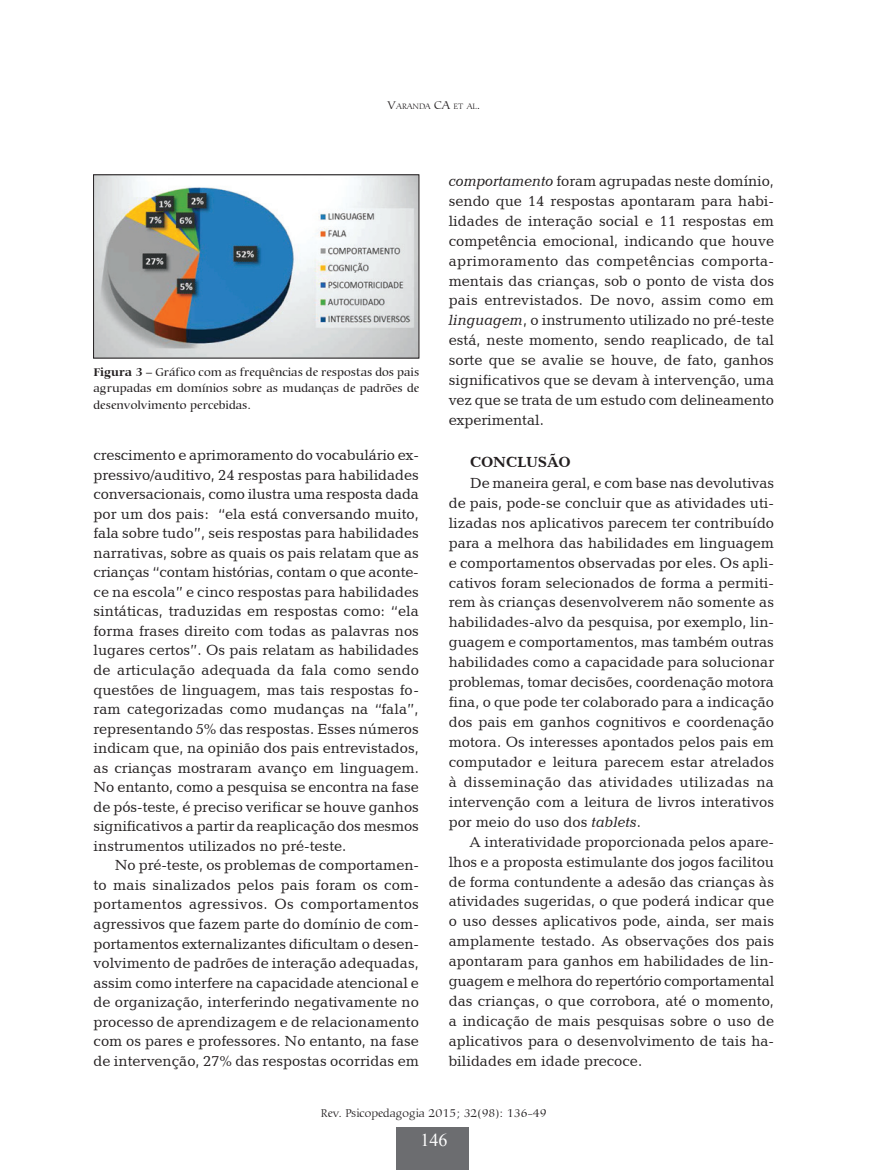
<style>
.page{position:relative;width:872px;height:1170px;background:#fff}
.page>*{position:absolute;margin:0;border:0;box-sizing:border-box;transform-origin:0 0}
.t1{font:18px "Times New Roman";color:#fff}
.t2{font:15px/20px "Candida BT";color:#231f20;text-align:justify}
.t3{font:700 15px "Candida BT";color:#231f20}
.t4{font:500 12px/16.5px "Carmina BT";color:#231f20;text-align:justify}
.t5{font:300 12px "Carmina BT";color:#231f20}
.t6{font:300 8.4px "Carmina BT";color:#231f20}
.s1{font-size:12px}
.s2{font-weight:700}
.s3{font-style:italic}
</style>
<div class="page">
<div style="left:396px;top:1127px;width:73px;height:42px;background:#6c6d70"></div>
<img style="left:95px;top:176px;width:322px;height:180px">
<div style="left:93px;top:174px;width:326px;height:184px;border:1px solid #231f20"></div>
<p class="t6" style="left:387px;top:101px;width:95px"><span class="s1">V</span>ARANDA <span class="s1">CA</span> ET AL<span class="s1">.</span></p>
<p class="t4" style="left:94px;top:364px;width:327px"><span class="s2">Figura 3 –</span> Gráfico com as frequências de respostas dos pais agrupadas em domínios sobre as mudanças de padrões de desenvolvimento percebidas.</p>
<p class="t2" style="left:94px;top:445px;width:327px;line-height:19.5px">crescimento e aprimoramento do vocabulário ex&shy;pressivo/auditivo, 24 respostas para habilidades conversacionais, como ilustra uma resposta dada por um dos pais: “ela está conversando muito, fala sobre tudo”, seis respostas para habilidades narrativas, sobre as quais os pais relatam que as crianças “contam histórias, contam o que aconte&shy;ce na escola” e cinco respostas para habilidades sintáticas, traduzidas em respostas como: “ela forma frases direito com todas as palavras nos lugares certos”. Os pais relatam as habilidades de articulação adequada da fala como sendo questões de linguagem, mas tais respostas fo&shy;ram categorizadas como mudanças na “fala”, representando 5% das respostas. Esses números indicam que, na opinião dos pais entrevistados, as crianças mostraram avanço em linguagem.<br>No entanto, como a pesquisa se encontra na fase de pós-teste, é preciso verificar se houve ganhos significativos a partir da reaplicação dos mesmos instrumentos utilizados no pré-teste.</p>
<p class="t2" style="left:94px;top:855px;width:327px;line-height:19.5px;text-align:left;text-indent:21px">No pré-teste, os problemas de comportamen&shy;to mais sinalizados pelos pais foram os com&shy;portamentos agressivos. Os comportamentos agressivos que fazem parte do domínio de com&shy;portamentos externalizantes dificultam o desen&shy;volvimento de padrões de interação adequadas, assim como interfere na capacidade atencional e de organização, interferindo negativamente no processo de aprendizagem e de relacionamento com os pares e professores. No entanto, na fase de intervenção, 27% das respostas ocorridas em</p>
<p class="t2" style="left:449px;top:170px;width:327px"><span class="s3">comportamento</span> foram agrupadas neste domínio, sendo que 14 respostas apontaram para habi&shy;lidades de interação social e 11 respostas em competência emocional, indicando que houve aprimoramento das competências comporta&shy;mentais das crianças, sob o ponto de vista dos pais entrevistados. De novo, assim como em <span class="s3">linguagem</span>, o instrumento utilizado no pré-teste está, neste momento, sendo reaplicado, de tal sorte que se avalie se houve, de fato, ganhos significativos que se devam à intervenção, uma vez que se trata de um estudo com delineamento experimental.</p>
<p class="t3" style="left:470px;top:452px;width:102px">CONCLUSÃO</p>
<p class="t2" style="left:449px;top:472px;width:327px;text-indent:21px">De maneira geral, e com base nas devolutivas de pais, pode-se concluir que as atividades uti&shy;lizadas nos aplicativos parecem ter contribuído para a melhora das habilidades em linguagem e comportamentos observadas por eles. Os apli&shy;cativos foram selecionados de forma a permiti&shy;rem às crianças desenvolverem não somente as habilidades-alvo da pesquisa, por exemplo, lin&shy;guagem e comportamentos, mas também outras habilidades como a capacidade para solucionar problemas, tomar decisões, coordenação motora fina, o que pode ter colaborado para a indicação dos pais em ganhos cognitivos e coordenação motora. Os interesses apontados pelos pais em computador e leitura parecem estar atrelados à disseminação das atividades utilizadas na intervenção com a leitura de livros interativos por meio do uso dos <span class="s3">tablets</span>.</p>
<p class="t2" style="left:449px;top:831px;width:327px;text-indent:21px">A interatividade proporcionada pelos apare&shy;lhos e a proposta estimulante dos jogos facilitou de forma contundente a adesão das crianças às atividades sugeridas, o que poderá indicar que o uso desses aplicativos pode, ainda, ser mais amplamente testado. As observações dos pais apontaram para ganhos em habilidades de lin&shy;guagem e melhora do repertório comportamental das crianças, o que corrobora, até o momento, a indicação de mais pesquisas sobre o uso de aplicativos para o desenvolvimento de tais ha&shy;bilidades em idade precoce.</p>
<p class="t5" style="left:321px;top:1106px;width:227px">Rev. Psicopedagogia 2015; 32(98): 136-49</p>
<p class="t1" style="left:420px;top:1128px;width:28px">146</p>
</div>
